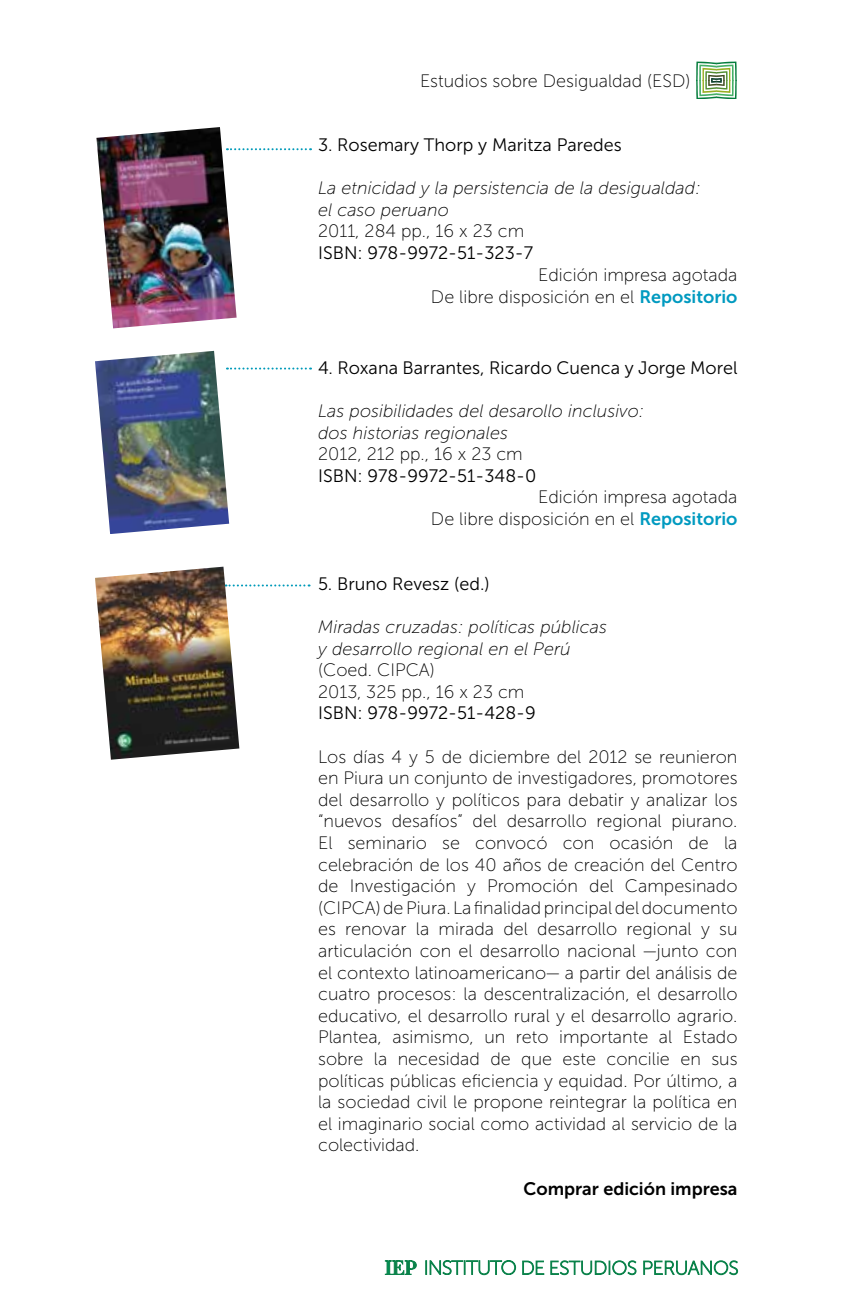
<style>
.page{position:relative;width:851px;height:1304px;background:#fff}
.page>*{position:absolute;margin:0;border:0;box-sizing:border-box;transform-origin:0 0}
.t1{font:18px/21.6px "Museo Sans 100";color:#000;text-align:right}
.t2{font:italic 18px/21.6px "Museo Sans 100";color:#000}
.t3{font:18px "Museo Sans 300";color:#000}
.t4{font:18px "Museo Sans 700";color:#000}
.s1{font-family:"Museo Sans 700";color:#009ac0}
</style>
<div class="page">
<svg style="left:385px;top:1261px;width:31px;height:14px"></svg>
<svg style="left:425px;top:1260px;width:90px;height:15px"></svg>
<svg style="left:522px;top:1261px;width:22px;height:14px"></svg>
<svg style="left:550px;top:1261px;width:86px;height:14px"></svg>
<svg style="left:643px;top:1261px;width:94px;height:14px"></svg>
<svg style="left:696px;top:62px;width:40px;height:37px"></svg>
<svg style="left:236px;top:148px;width:75px;height:2px"></svg>
<img style="left:96px;top:127px;width:140px;height:201px">
<img style="left:95px;top:351px;width:134px;height:183px">
<svg style="left:227px;top:368px;width:84px;height:2px"></svg>
<svg style="left:241px;top:584px;width:68px;height:2px"></svg>
<img style="left:95px;top:567px;width:144px;height:193px">
<p class="t1" style="left:420px;top:70px;width:272px">Estudios sobre Desigualdad (ESD)</p>
<p class="t3" style="left:318px;top:135px;width:305px">3. Rosemary Thorp y Maritza Paredes</p>
<p class="t2" style="left:318px;top:177px;width:384px">La etnicidad y la persistencia de la desigualdad: el caso peruano</p>
<p class="t1" style="left:318px;top:221px;width:207px">2011, 284 pp., 16 x 23 cm</p>
<p class="t3" style="left:318px;top:243px;width:216px">ISBN: 978-9972-51-323-7</p>
<p class="t1" style="left:431px;top:264px;width:308px">Edición impresa agotada<br>De libre disposición en el <span class="s1">Repositorio</span></p>
<p class="t3" style="left:318px;top:358px;width:421px">4. Roxana Barrantes, Ricardo Cuenca y Jorge Morel</p>
<p class="t2" style="left:318px;top:400px;width:327px">Las posibilidades del desarollo inclusivo: dos historias regionales</p>
<p class="t1" style="left:318px;top:443px;width:206px">2012, 212 pp., 16 x 23 cm</p>
<p class="t3" style="left:318px;top:466px;width:219px">ISBN: 978-9972-51-348-0</p>
<p class="t1" style="left:431px;top:487px;width:308px">Edición impresa agotada<br>De libre disposición en el <span class="s1">Repositorio</span></p>
<p class="t3" style="left:318px;top:574px;width:173px">5. Bruno Revesz (ed.)</p>
<p class="t2" style="left:318px;top:616px;width:290px">Miradas cruzadas: políticas públicas y desarrollo regional en el Perú</p>
<p class="t1" style="left:318px;top:659px;width:208px;text-align:left">(Coed. CIPCA)<br>2013, 325 pp., 16 x 23 cm</p>
<p class="t3" style="left:318px;top:703px;width:219px">ISBN: 978-9972-51-428-9</p>
<p class="t1" style="left:318px;top:746px;width:421px;text-align:justify">Los días 4 y 5 de diciembre del 2012 se reunieron en Piura un conjunto de investigadores, promotores del desarrollo y políticos para debatir y analizar los “nuevos desafíos” del desarrollo regional piurano.<br>El seminario se convocó con ocasión de la celebración de los 40 años de creación del Centro de Investigación y Promoción del Campesinado (CIPCA) de Piura. La finalidad principal del documento es renovar la mirada del desarrollo regional y su articulación con el desarrollo nacional —junto con el contexto latinoamericano— a partir del análisis de cuatro procesos: la descentralización, el desarrollo educativo, el desarrollo rural y el desarrollo agrario.<br>Plantea, asimismo, un reto importante al Estado sobre la necesidad de que este concilie en sus políticas públicas eficiencia y equidad. Por último, a la sociedad civil le propone reintegrar la política en el imaginario social como actividad al servicio de la colectividad.</p>
<p class="t4" style="left:523px;top:1178px;width:215px">Comprar edición impresa</p>
</div>
